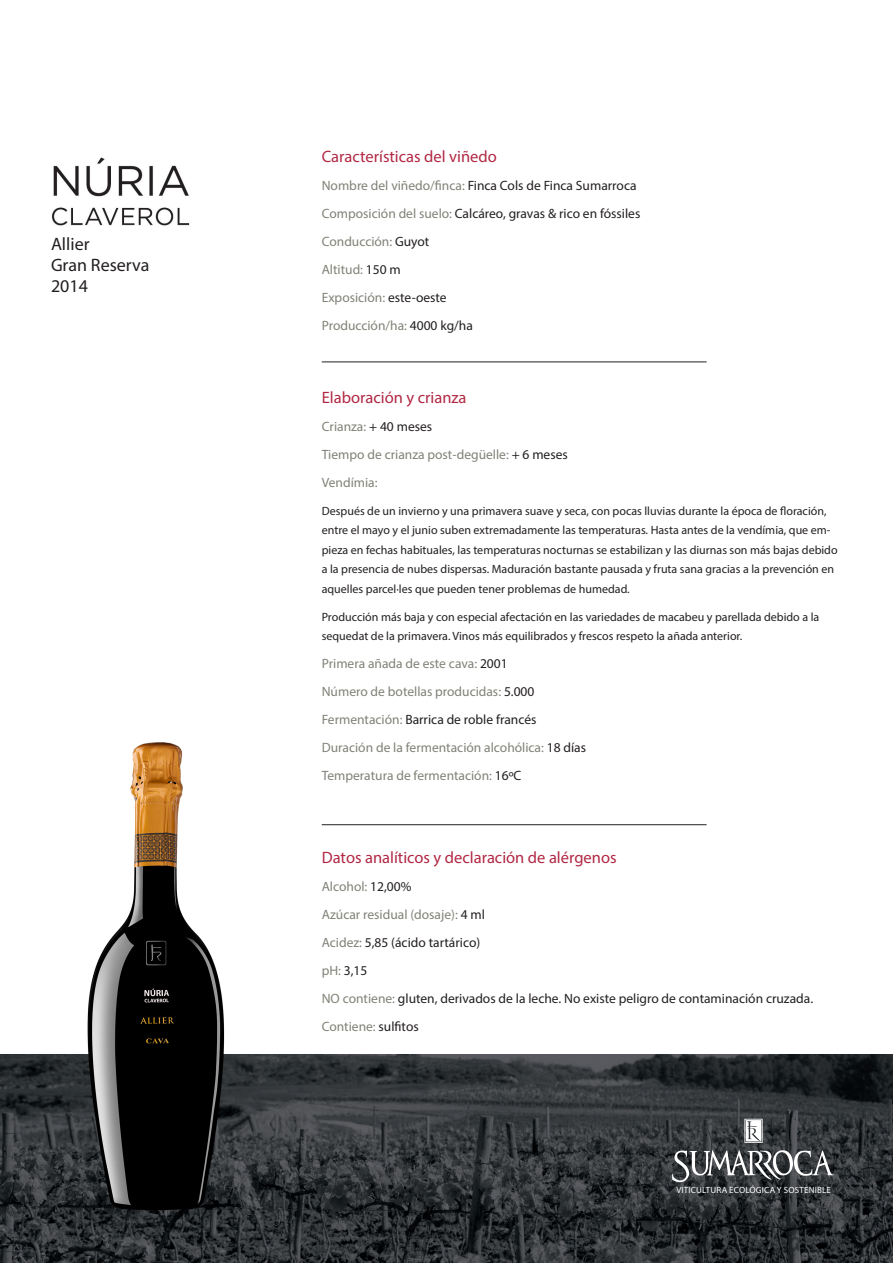
<style>
.page{position:relative;width:893px;height:1263px;background:#fff}
.page>*{position:absolute;margin:0;border:0;box-sizing:border-box;transform-origin:0 0}
.t1{font:18px "Myriad Pro";color:#231f20}
.t2{font:16.5px "Myriad Pro";color:#b12844}
.t3{font:13.5px "Myriad Pro";color:#818178}
.t4{font:13.5px "Myriad Pro";color:#231f20}
.t5{font:12px/19.5px "Myriad Pro";color:#231f20}
.t6{font:9px "Myriad Pro";letter-spacing:.02em;color:#fff}
.s1{color:#818178}
.s2{color:#231f20}
</style>
<div class="page">
<img style="left:52px;top:157px;width:138px;height:69px">
<img style="left:0;top:1054px;width:893px;height:209px">
<hr style="left:322px;top:362px;width:385px;height:1px;background:#231f20">
<hr style="left:322px;top:824px;width:385px;height:1px;background:#231f20">
<svg style="left:672px;top:1150px;width:162px;height:32px"></svg>
<svg style="left:744px;top:1119px;width:19px;height:24px"></svg>
<img style="left:17px;top:742px;width:274px;height:497px">
<p class="t1" style="left:51px;top:233px;width:40px">Allier</p>
<p class="t1" style="left:51px;top:254px;width:100px">Gran Reserva</p>
<p class="t1" style="left:51px;top:275px;width:38px">2014</p>
<p class="t2" style="left:322px;top:146px;width:177px">Características del viñedo</p>
<p class="t4" style="left:322px;top:177px;width:316px"><span class="s1">Nombre del viñedo/finca:</span> Finca Cols de Finca Sumarroca</p>
<p class="t4" style="left:322px;top:205px;width:320px"><span class="s1">Composición del suelo:</span> Calcáreo, gravas &amp; rico en fóssiles</p>
<p class="t3" style="left:322px;top:233px;width:109px">Conducción: <span class="s2">Guyot</span></p>
<p class="t3" style="left:322px;top:261px;width:81px">Altitud: <span class="s2">150 m</span></p>
<p class="t3" style="left:322px;top:289px;width:126px">Exposición: <span class="s2">este-oeste</span></p>
<p class="t3" style="left:322px;top:317px;width:153px">Producción/ha: <span class="s2">4000 kg/ha</span></p>
<p class="t2" style="left:322px;top:387px;width:146px">Elaboración y crianza</p>
<p class="t3" style="left:322px;top:418px;width:112px">Crianza: <span class="s2">+ 40 meses</span></p>
<p class="t3" style="left:322px;top:446px;width:248px">Tiempo de crianza post-degüelle: <span class="s2">+ 6 meses</span></p>
<p class="t3" style="left:322px;top:474px;width:57px">Vendímia:</p>
<p class="t5" style="left:322px;top:501px;width:517px">Después de un invierno y una primavera suave y seca, con pocas lluvias durante la época de floración, entre el mayo y el junio suben extremadamente las temperaturas. Hasta antes de la vendímia, que em&shy;pieza en fechas habituales, las temperaturas nocturnas se estabilizan y las diurnas son más bajas debido a la presencia de nubes dispersas. Maduración bastante pausada y fruta sana gracias a la prevención en aquelles parcel·les que pueden tener problemas de humedad.</p>
<p class="t5" style="left:322px;top:607px;width:499px">Producción más baja y con especial afectación en las variedades de macabeu y parellada debido a la sequedat de la primavera. Vinos más equilibrados y frescos respeto la añada anterior.</p>
<p class="t3" style="left:322px;top:655px;width:187px">Primera añada de este cava: <span class="s2">2001</span></p>
<p class="t3" style="left:322px;top:683px;width:214px">Número de botellas producidas: <span class="s2">5.000</span></p>
<p class="t4" style="left:322px;top:711px;width:216px"><span class="s1">Fermentación:</span> Barrica de roble francés</p>
<p class="t3" style="left:322px;top:739px;width:266px">Duración de la fermentación alcohólica: <span class="s2">18 días</span></p>
<p class="t3" style="left:322px;top:767px;width:201px">Temperatura de fermentación: <span class="s2">16ºC</span></p>
<p class="t2" style="left:322px;top:847px;width:296px">Datos analíticos y declaración de alérgenos</p>
<p class="t3" style="left:322px;top:878px;width:91px">Alcohol: <span class="s2">12,00%</span></p>
<p class="t3" style="left:322px;top:906px;width:165px">Azúcar residual (dosaje): <span class="s2">4 ml</span></p>
<p class="t4" style="left:322px;top:934px;width:160px"><span class="s1">Acidez:</span> 5,85 (ácido tartárico)</p>
<p class="t4" style="left:322px;top:962px;width:47px"><span class="s1">pH:</span> 3,15</p>
<p class="t4" style="left:322px;top:990px;width:493px"><span class="s1">NO contiene:</span> gluten, derivados de la leche. No existe peligro de contaminación cruzada.</p>
<p class="t3" style="left:322px;top:1018px;width:99px">Contiene: <span class="s2">sulfitos</span></p>
<p class="t6" style="left:676px;top:1184px;width:156px">VITICULTURA ECOLÓGICA Y SOSTENIBLE</p>
</div>
